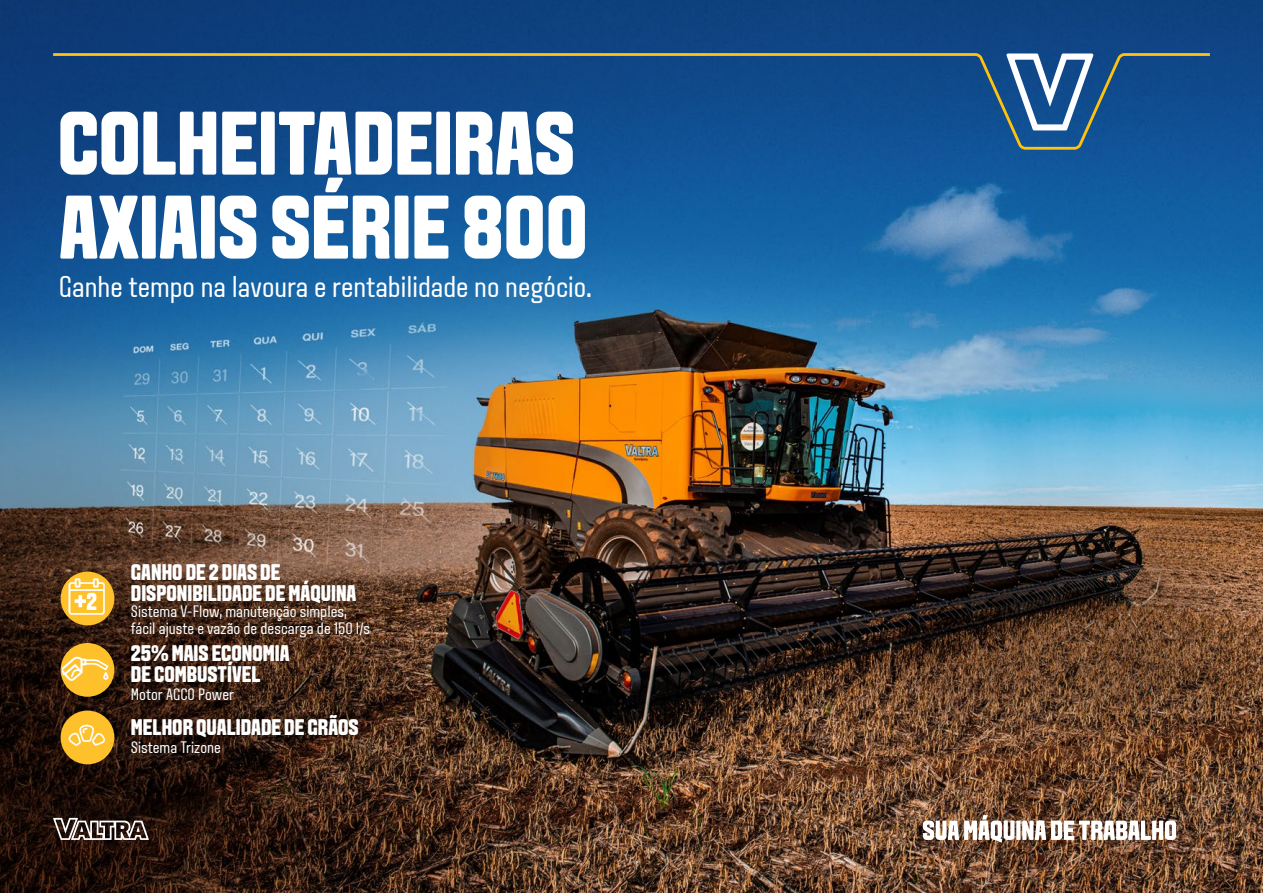
<style>
.page{position:relative;width:1263px;height:893px;background:#fff}
.page>*{position:absolute;margin:0;border:0;box-sizing:border-box;transform-origin:0 0}
.t1{font:700 90px/84px "VALTRA Aveny T 2020 Extra";color:#fff}
.t2{font:30px "VALTRA Aveny T 2020 Regular";color:#fff}
.t3{font:700 22.5px/21px "VALTRA Aveny T 2020 Extra";color:#fff}
.t4{font:16.5px/16.5px "VALTRA Aveny T 2020 Regular";color:#fff}
</style>
<div class="page">
<img style="left:0;top:0;width:1263px;height:893px">
<svg style="left:53px;top:53px;width:1157px;height:97px;background:#1a4e86"></svg>
<svg style="left:53px;top:818px;width:96px;height:22px"></svg>
<img style="left:923px;top:815px;width:253px;height:27px">
<div style="left:61px;top:643px;width:53px;height:54px;background:#fec02b;border-radius:50%"></div>
<svg style="left:62px;top:656px;width:47px;height:34px"></svg>
<div style="left:61px;top:572px;width:53px;height:53px;background:#fec02b;border-radius:50%"></div>
<svg style="left:69px;top:578px;width:36px;height:37px"></svg>
<div style="left:61px;top:711px;width:53px;height:53px;background:#fec02b;border-radius:50%"></div>
<svg style="left:68px;top:725px;width:37px;height:21px"></svg>
<h1 class="t1" style="left:58px;top:100px;width:531px">COLHEITADEIRAS<br>AXIAIS SÉRIE 800</h1>
<h2 class="t2" style="left:59px;top:268px;width:535px">Ganhe tempo na lavoura e rentabilidade no negócio.</h2>
<h3 class="t3" style="left:131px;top:561px;width:227px">GANHO DE 2 DIAS DE<br>DISPONIBILIDADE DE MÁQUINA</h3>
<p class="t4" style="left:131px;top:603px;width:241px">Sistema V-Flow, manutenção simples, fácil ajuste e vazão de descarga de 150 l/s</p>
<h3 class="t3" style="left:131px;top:642px;width:160px">25% MAIS ECONOMIA<br>DE COMBUSTÍVEL</h3>
<p class="t4" style="left:131px;top:685px;width:105px">Motor AGCO Power</p>
<h3 class="t3" style="left:131px;top:717px;width:229px">MELHOR QUALIDADE DE GRÃOS</h3>
<p class="t4" style="left:131px;top:738px;width:92px">Sistema Trizone</p>
</div>
